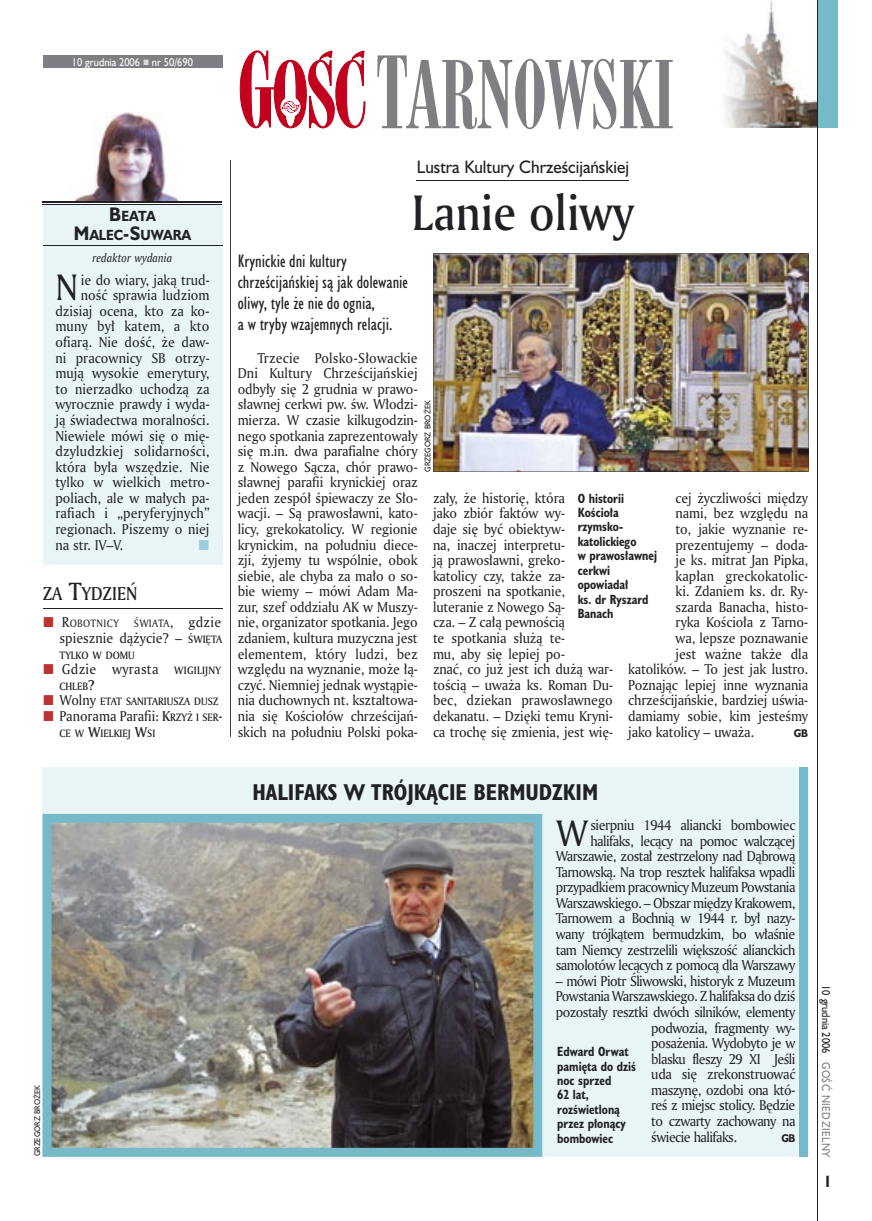
<style>
.page{position:relative;width:872px;height:1221px;background:#fff}
.page>*{position:absolute;margin:0;border:0;box-sizing:border-box;transform-origin:0 0}
.t1{font:90px "Modern 735 PL";color:#7f7e83;scale:.9 1}
.t2{font:48px "Amerigo Md PL";color:#212125;scale:.9 1}
.t3{font:35.55px "Amerigo PL";color:#212125;scale:.94 1}
.t4{font:700 21px "Humanst 521 Cn PL";color:#212125}
.t5{font:18px "Amerigo Md PL";color:#212125;scale:.9 1}
.t6{font:16.5px/21px "Humanst 521 Cn PL";color:#212125}
.t7{font:16.5px "Humanst 521 PL";color:#212125;scale:.94 1}
.t8{font:700 15px "Humanst 521 Cn PL";color:#212125;scale:.94 1}
.t9{font:13.8px/15.6px "Amerigo PL";letter-spacing:-.01em;color:#212125;text-align:justify;scale:.94 1}
.t10{font:13.8px/15.6px "Amerigo PL";letter-spacing:-.04em;color:#212125;text-align:right;scale:.94 1}
.t11{font:13.8px "Amerigo PL";letter-spacing:.01em;color:#212125;scale:.94 1}
.t12{font:13.8px "Amerigo PL";letter-spacing:.015em;color:#212125;scale:.94 1}
.t13{font:13.8px "Amerigo PL";letter-spacing:.025em;color:#212125;scale:.94 1}
.t14{font:700 13.5px/19.5px "Humanst 521 PL";color:#212125;text-align:center;scale:.9 1}
.t15{font:700 12.3px/14.4px "Humanst 521 Cn PL";color:#212125;scale:.94 1}
.t16{font:italic 11.7px "Amerigo PL";color:#212125;scale:.94 1}
.t17{font:10.5px "Humanst 521 PL";color:#fff;scale:.9 1}
.t18{font:10.5px "Humanst 521 PL";letter-spacing:.05em;color:#7f7e83;scale:.9 1}
.t19{font:10.5px "Humanst 521 PL";color:#212125;scale:.9 1}
.t20{font:10.35px/15.6px "Amerigo Md PL";color:#212125;scale:.94 1}
.t21{font:10.35px "Amerigo PL";letter-spacing:.03em;color:#212125;scale:.94 1}
.t22{font:700 10.35px "Humanst 521 PL";color:#212125;scale:.9 1}
.t23{font:7.5px "Humanst 521 PL";color:#212125;scale:.94 1}
.s1{font-size:18px}
.s2{font-size:24px}
.s3{font-size:13.8px}
.s4{font-family:"Amerigo Md PL";font-size:10.35px}
.s5{font-family:"Amerigo PL";font-size:13.8px}
.s6{font-family:"Amerigo Md PL"}
.s7{font-size:96px}
</style>
<div class="page">
<div style="left:43px;top:204px;width:179px;height:361px;background:#e9f4f6"></div>
<img style="left:723px;top:0;width:94px;height:127px">
<svg style="left:240px;top:50px;width:125px;height:78px"></svg>
<div style="left:43px;top:55px;width:179px;height:13px;background:#7f7e83"></div>
<div style="left:818px;top:0;width:19px;height:127px;background:#76baca"></div>
<hr style="left:817px;top:0;width:1px;height:1220px;background:#212125">
<div style="left:43px;top:767px;width:765px;height:389px;background:#e9f4f6"></div>
<img style="left:43px;top:814px;width:499px;height:342px">
<div style="left:799px;top:767px;width:9px;height:389px;background:#76baca"></div>
<hr style="left:417px;top:180px;width:212px;height:1px;background:#212125">
<hr style="left:43px;top:608px;width:179px;height:1px;background:#212125">
<img style="left:74px;top:112px;width:105px;height:89px">
<hr style="left:43px;top:201px;width:179px;height:2px;background:#212125">
<hr style="left:43px;top:204px;width:179px;height:1px;background:#212125">
<hr style="left:43px;top:245px;width:179px;height:1px;background:#212125">
<img style="left:433px;top:253px;width:375px;height:218px">
<hr style="left:230px;top:160px;width:1px;height:576px;background:#3b3a3d">
<p class="t17" style="left:72px;top:55px;width:136px">10 grudnia 2006 nr 50/690</p>
<p class="t14" style="left:74px;top:205px;width:132px"><span class="s1">B</span>EATA<br><span class="s1">M</span>ALEC<span class="s1">-S</span>UWARA</p>
<p class="t16" style="left:93px;top:249px;width:86px">redaktor wydania</p>
<h3 class="t3" style="left:55px;top:264px;width:26px">N</h3>
<p class="t9" style="left:81px;top:271px;width:138px">ie do wiary, jaką trud-</p>
<p class="t9" style="left:81px;top:287px;width:138px">ność sprawia ludziom</p>
<p class="t9" style="left:55px;top:303px;width:165px">dzisiaj ocena, kto za ko-</p>
<p class="t11" style="left:55px;top:317px;width:165px">muny był katem, a kto</p>
<p class="t9" style="left:55px;top:334px;width:165px">ofiarą. Nie dość, że daw-</p>
<p class="t9" style="left:55px;top:349px;width:165px">ni pracownicy SB otrzy-</p>
<p class="t9" style="left:55px;top:365px;width:165px">mują wysokie emerytury,</p>
<p class="t9" style="left:55px;top:380px;width:165px">to nierzadko uchodzą za</p>
<p class="t9" style="left:55px;top:396px;width:165px">wyrocznie prawdy i wyda-</p>
<p class="t9" style="left:55px;top:412px;width:165px">ją świadectwa moralności.</p>
<p class="t9" style="left:55px;top:427px;width:165px">Niewiele mówi się o mię-</p>
<p class="t12" style="left:55px;top:442px;width:165px">dzyludzkiej solidarności,</p>
<p class="t9" style="left:55px;top:458px;width:165px">która była wszędzie. Nie</p>
<p class="t9" style="left:55px;top:474px;width:165px">tylko w wielkich metro-</p>
<p class="t9" style="left:55px;top:489px;width:165px">poliach, ale w małych pa-</p>
<p class="t11" style="left:55px;top:504px;width:165px">rafiach i „peryferyjnych”</p>
<p class="t9" style="left:55px;top:521px;width:165px">regionach. Piszemy o niej</p>
<p class="t9" style="left:55px;top:536px;width:74px">na str. IV–V.</p>
<h3 class="t5" style="left:43px;top:581px;width:107px">ZA <span class="s2">T</span>YDZIEŃ</h3>
<p class="t21" style="left:62px;top:616px;width:62px"><span class="s3">R</span>OBOTNICY</p>
<p class="t21" style="left:134px;top:616px;width:94px">ŚWIATA<span class="s3">, gdzie</span></p>
<p class="t9" style="left:60px;top:630px;width:175px">spiesznie dążycie? – <span class="s4">ŚWIĘTA</span></p>
<p class="t20" style="left:60px;top:646px;width:82px">TYLKO W DOMU</p>
<p class="t13" style="left:62px;top:660px;width:171px">Gdzie wyrasta <span class="s4">WIGILIJNY</span></p>
<p class="t20" style="left:60px;top:678px;width:170px">CHLEB<span class="s3">?<br></span><span class="s5">Wolny</span> ETAT SANITARIUSZA DUSZ</p>
<p class="t9" style="left:60px;top:707px;width:175px">Panorama Parafii: <span class="s6">K</span><span class="s4">RZYŻ I SER</span><span class="s6">-</span></p>
<p class="t20" style="left:60px;top:724px;width:103px">CE W <span class="s3">W</span>IELKIEJ <span class="s3">W</span>SI</p>
<h1 class="t1" style="left:376px;top:40px;width:333px"><span class="s7">T</span>ARNOWSKI</h1>
<p class="t7" style="left:417px;top:156px;width:227px">Lustra Kultury Chrześcijańskiej</p>
<h2 class="t2" style="left:412px;top:180px;width:248px">Lanie oliwy</h2>
<p class="t6" style="left:238px;top:250px;width:172px">Krynickie dni kultury chrześcijańskiej są jak dolewanie oliwy, tyle że nie do ognia,<br>a w tryby wzajemnych relacji.</p>
<p class="t9" style="left:238px;top:349px;width:193px;text-indent:20px">Trzecie Polsko-Słowackie Dni Kultury Chrześcijańskiej odbyły się 2 grudnia w prawo&shy;sławnej cerkwi pw. św. Włodzi&shy;mierza. W czasie kilkugodzin&shy;nego spotkania zaprezentowały się m.in. dwa parafialne chóry z Nowego Sącza, chór prawo&shy;sławnej parafii krynickiej oraz jeden zespół śpiewaczy ze Sło&shy;wacji. – Są prawosławni, kato&shy;licy, grekokatolicy. W regionie krynickim, na południu diece&shy;zji, żyjemy tu wspólnie, obok siebie, ale chyba za mało o so&shy;bie wiemy – mówi Adam Ma&shy;zur, szef oddziału AK w Muszy&shy;nie, organizator spotkania. Jego zdaniem, kultura muzyczna jest elementem, który ludzi, bez względu na wyznanie, może łą&shy;czyć. Niemniej jednak wystąpie&shy;nia duchownych nt. kształtowa&shy;nia się Kościołów chrześcijań&shy;skich na południu Polski poka-</p>
<p class="t23" style="left:422px;top:471px;width:77px;rotate:-90deg">GRZEGORZ BROŻEK</p>
<p class="t9" style="left:433px;top:489px;width:193px;text-align:left">zały, że historię, która<br>jako zbiór faktów wy-<br>daje się być obiektyw-<br>na, inaczej interpretu-<br>ją prawosławni, greko-<br>katolicy czy, także za&shy;proszeni na spotkanie, luteranie z Nowego Są-<br>cza. – Z całą pewnością<br>te spotkania służą te-<br>mu, aby się lepiej po-<br>znać, co już jest ich dużą war&shy;tością – uważa ks. Roman Du&shy;bec, dziekan prawosławnego dekanatu. – Dzięki temu Kryni&shy;ca trochę się zmienia, jest wię-</p>
<p class="t9" style="left:675px;top:489px;width:143px">cej życzliwości między</p>
<p class="t15" style="left:578px;top:490px;width:86px">O historii<br>Kościoła rzymsko&shy;katolickiego<br>w prawosławnej cerkwi opowiadał<br>ks. dr Ryszard<br>Banach</p>
<p class="t9" style="left:675px;top:505px;width:143px">nami, bez względu na</p>
<p class="t9" style="left:675px;top:521px;width:143px">to, jakie wyznanie re-</p>
<p class="t9" style="left:675px;top:536px;width:143px">prezentujemy – doda-</p>
<p class="t9" style="left:675px;top:552px;width:143px">je ks. mitrat Jan Pipka,</p>
<p class="t9" style="left:675px;top:567px;width:142px">kapłan greckokatolic-</p>
<p class="t9" style="left:675px;top:583px;width:142px">ki. Zdaniem ks. dr. Ry-</p>
<p class="t9" style="left:675px;top:598px;width:143px">szarda Banacha, histo-</p>
<p class="t9" style="left:675px;top:614px;width:143px">ryka Kościoła z Tarno-</p>
<p class="t9" style="left:675px;top:630px;width:143px">wa, lepsze poznawanie</p>
<p class="t9" style="left:675px;top:645px;width:142px">jest ważne także dla</p>
<p class="t9" style="left:628px;top:661px;width:193px">katolików. – To jest jak lustro.</p>
<p class="t9" style="left:628px;top:676px;width:193px">Poznając lepiej inne wyznania</p>
<p class="t9" style="left:628px;top:692px;width:193px">chrześcijańskie, bardziej uświa-</p>
<p class="t9" style="left:628px;top:707px;width:193px">damiamy sobie, kim jesteśmy</p>
<p class="t9" style="left:628px;top:723px;width:135px">jako katolicy – uważa.</p>
<p class="t22" style="left:793px;top:725px;width:18px">GB</p>
<p class="t23" style="left:32px;top:1156px;width:77px;rotate:-90deg">GRZEGORZ BROŻEK</p>
<h3 class="t4" style="left:252px;top:777px;width:347px">HALIFAKS W TRÓJKĄCIE BERMUDZKIM</h3>
<p class="t10" style="left:556px;top:816px;width:256px">sierpniu 1944 aliancki bombowiec halifaks, lecący na pomoc walczącej Warszawie, został zestrzelony nad Dąbrową Tarnowską. Na trop resztek halifaksa wpadli przypadkiem pracownicy Muzeum Powstania Warszawskiego. – Obszar między Krakowem, Tarnowem a Bochnią w 1944 r. był nazy&shy;wany trójkątem bermudzkim, bo właśnie tam Niemcy zestrzelili większość alianckich samolotów lecących z pomocą dla Warszawy</p>
<p class="t10" style="left:556px;top:972px;width:256px">– mówi Piotr Śliwowski, historyk z Muzeum</p>
<p class="t10" style="left:556px;top:988px;width:256px">Powstania Warszawskiego. Z halifaksa do dziś</p>
<p class="t10" style="left:556px;top:1003px;width:256px">pozostały resztki dwóch silników, elementy</p>
<p class="t10" style="left:651px;top:1019px;width:155px">podwozia, fragmenty wy-</p>
<p class="t10" style="left:651px;top:1034px;width:155px">posażenia. Wydobyto je w</p>
<p class="t10" style="left:651px;top:1050px;width:155px">blasku fleszy 29 XI Jeśli</p>
<p class="t9" style="left:651px;top:1066px;width:155px">uda się zrekonstruować</p>
<p class="t10" style="left:651px;top:1081px;width:155px">maszynę, ozdobi ona któ-</p>
<p class="t10" style="left:651px;top:1097px;width:155px">reś z miejsc stolicy. Będzie</p>
<p class="t10" style="left:651px;top:1112px;width:155px">to czwarty zachowany na</p>
<p class="t10" style="left:651px;top:1128px;width:93px">świecie halifaks.</p>
<p class="t22" style="left:781px;top:1130px;width:17px">GB</p>
<h3 class="t3" style="left:556px;top:809px;width:35px">W</h3>
<p class="t15" style="left:557px;top:1043px;width:85px">Edward Orwat pamięta do dziś noc sprzed<br>62 lat, rozświetloną przez płonący bombowiec</p>
<p class="t19" style="left:833px;top:985px;width:77px;rotate:90deg">10 grudnia 2006</p>
<p class="t18" style="left:833px;top:1061px;width:108px;rotate:90deg">GOŚĆ NIEDZIELNY</p>
<p class="t8" style="left:825px;top:1170px;width:6px">I</p>
</div>
